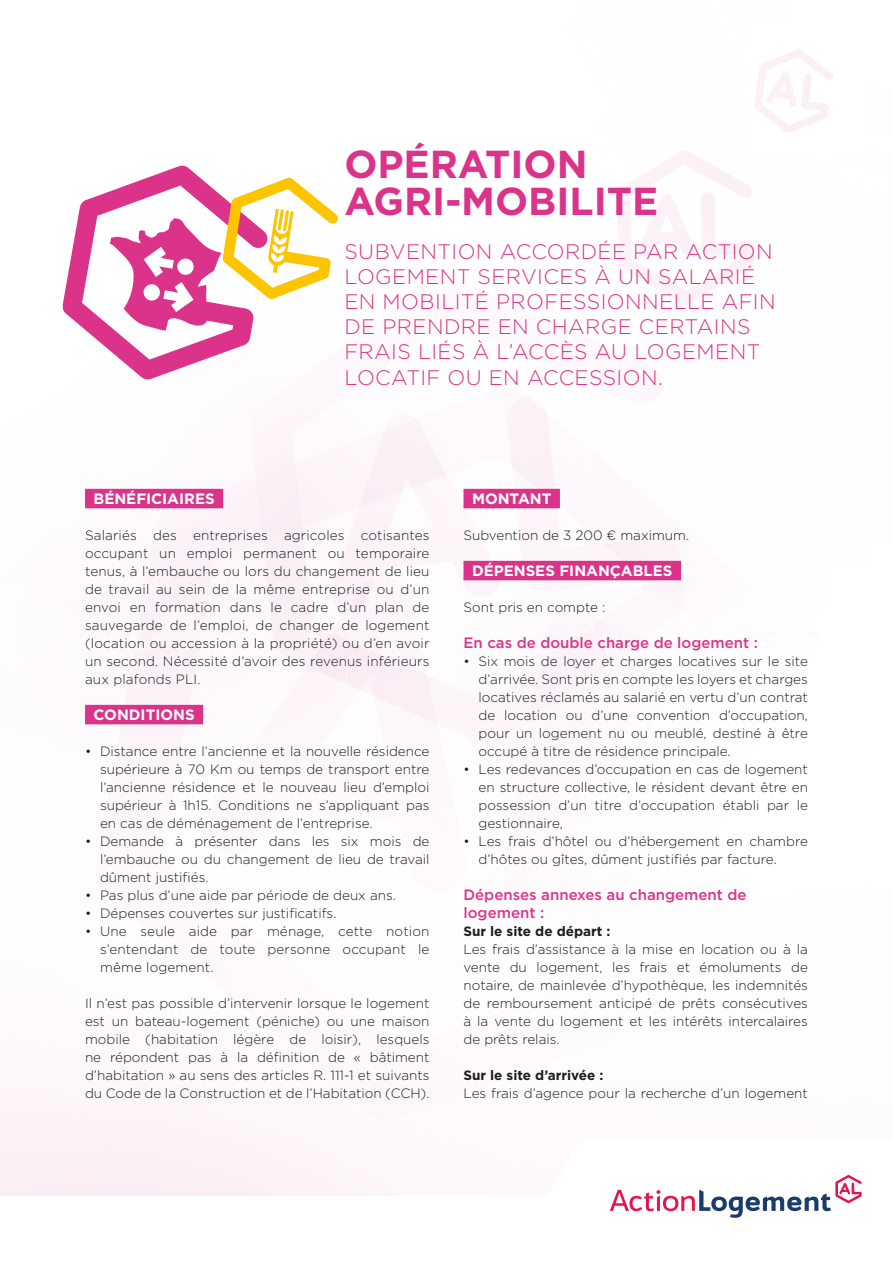
<style>
.page{position:relative;width:893px;height:1263px;background:#fff}
.page>*{position:absolute;margin:0;border:0;box-sizing:border-box;transform-origin:0 0}
.t1{font:700 39px/37.5px "Gotham";color:#db338a}
.t2{font:300 21px/25.2px "Gotham";letter-spacing:.02em;color:#db338a}
.t3{font:500 15px/18px "Gotham";color:#db338a}
.t4{font:700 15px "Gotham";color:#fff}
.t5{font:300 13.5px/18px "Gotham";color:#1d1d1b;text-align:justify}
.t6{font:700 13.5px "Gotham";color:#1d1d1b}
</style>
<div class="page">
<svg style="left:0;top:521px;width:348px;height:239px"></svg>
<svg style="left:0;top:561px;width:378px;height:148px"></svg>
<svg style="left:0;top:1137px;width:849px;height:59px;fill:#fdf6fa"></svg>
<svg style="left:610px;top:1175px;width:252px;height:43px"></svg>
<svg style="left:568px;top:521px;width:154px;height:239px"></svg>
<svg style="left:538px;top:561px;width:280px;height:148px"></svg>
<div style="left:85px;top:489px;width:138px;height:19px;background:#db338a"></div>
<div style="left:85px;top:705px;width:118px;height:19px;background:#db338a"></div>
<div style="left:463px;top:489px;width:97px;height:19px;background:#db338a"></div>
<div style="left:463px;top:561px;width:218px;height:19px;background:#db338a"></div>
<svg style="left:63px;top:165px;width:275px;height:215px"></svg>
<h1 class="t1" style="left:344px;top:145px;width:315px">OPÉRATION<br>AGRI-MOBILITE</h1>
<h2 class="t2" style="left:344px;top:238px;width:433px">SUBVENTION ACCORDÉE PAR ACTION<br>LOGEMENT SERVICES À UN SALARIÉ<br>EN MOBILITÉ PROFESSIONNELLE AFIN<br>DE PRENDRE EN CHARGE CERTAINS<br>FRAIS LIÉS À L’ACCÈS AU LOGEMENT<br>LOCATIF OU EN ACCESSION.</h2>
<p class="t4" style="left:94px;top:489px;width:123px">BÉNÉFICIAIRES</p>
<p class="t5" style="left:85px;top:526px;width:346px">Salariés des entreprises agricoles cotisantes occupant un emploi permanent ou temporaire tenus, à l’embauche ou lors du changement de lieu de travail au sein de la même entreprise ou d’un envoi en formation dans le cadre d’un plan de sauvegarde de l’emploi, de changer de logement (location ou accession à la propriété) ou d’en avoir un second. Nécessité d’avoir des revenus inférieurs aux plafonds PLI.</p>
<p class="t4" style="left:94px;top:705px;width:103px">CONDITIONS</p>
<p class="t5" style="left:100px;top:742px;width:331px;text-indent:-15px">• Distance entre l’ancienne et la nouvelle résidence supérieure à 70 Km ou temps de transport entre l’ancienne résidence et le nouveau lieu d’emploi supérieur à 1h15. Conditions ne s’appliquant pas en cas de déménagement de l’entreprise.</p>
<p class="t5" style="left:100px;top:832px;width:331px;text-indent:-15px">• Demande à présenter dans les six mois de l’embauche ou du changement de lieu de travail dûment justifiés.</p>
<p class="t5" style="left:85px;top:886px;width:312px">• Pas plus d’une aide par période de deux ans.</p>
<p class="t5" style="left:85px;top:904px;width:253px">• Dépenses couvertes sur justificatifs.</p>
<p class="t5" style="left:100px;top:922px;width:331px;text-indent:-15px">• Une seule aide par ménage, cette notion s’entendant de toute personne occupant le même logement.</p>
<p class="t5" style="left:85px;top:994px;width:346px">Il n’est pas possible d’intervenir lorsque le logement est un bateau-logement (péniche) ou une maison mobile (habitation légère de loisir), lesquels ne répondent pas à la définition de « bâtiment d’habitation » au sens des articles R. 111-1 et suivants du Code de la Construction et de l’Habitation (CCH).</p>
<p class="t4" style="left:472px;top:489px;width:81px">MONTANT</p>
<p class="t5" style="left:463px;top:526px;width:227px">Subvention de 3 200 € maximum.</p>
<p class="t4" style="left:472px;top:561px;width:202px">DÉPENSES FINANÇABLES</p>
<p class="t5" style="left:463px;top:598px;width:143px">Sont pris en compte :</p>
<p class="t3" style="left:463px;top:634px;width:296px">En cas de double charge de logement :</p>
<p class="t5" style="left:478px;top:652px;width:331px;text-indent:-15px">• Six mois de loyer et charges locatives sur le site d’arrivée. Sont pris en compte les loyers et charges locatives réclamés au salarié en vertu d’un contrat de location ou d’une convention d’occupation, pour un logement nu ou meublé, destiné à être occupé à titre de résidence principale.</p>
<p class="t5" style="left:478px;top:760px;width:331px;text-indent:-15px">• Les redevances d’occupation en cas de logement en structure collective, le résident devant être en possession d’un titre d’occupation établi par le gestionnaire,</p>
<p class="t5" style="left:478px;top:832px;width:331px;text-indent:-15px">• Les frais d’hôtel ou d’hébergement en chambre d’hôtes ou gîtes, dûment justifiés par facture.</p>
<p class="t3" style="left:463px;top:886px;width:285px">Dépenses annexes au changement de logement :</p>
<p class="t6" style="left:463px;top:922px;width:148px">Sur le site de départ :</p>
<p class="t5" style="left:463px;top:940px;width:346px">Les frais d’assistance à la mise en location ou à la vente du logement, les frais et émoluments de notaire, de mainlevée d’hypothèque, les indemnités de remboursement anticipé de prêts consécutives à la vente du logement et les intérêts intercalaires de prêts relais.</p>
<p class="t6" style="left:463px;top:1066px;width:142px">Sur le site d’arrivée :</p>
<p class="t5" style="left:463px;top:1084px;width:346px">Les frais d’agence pour la recherche d’un logement</p>
</div>
